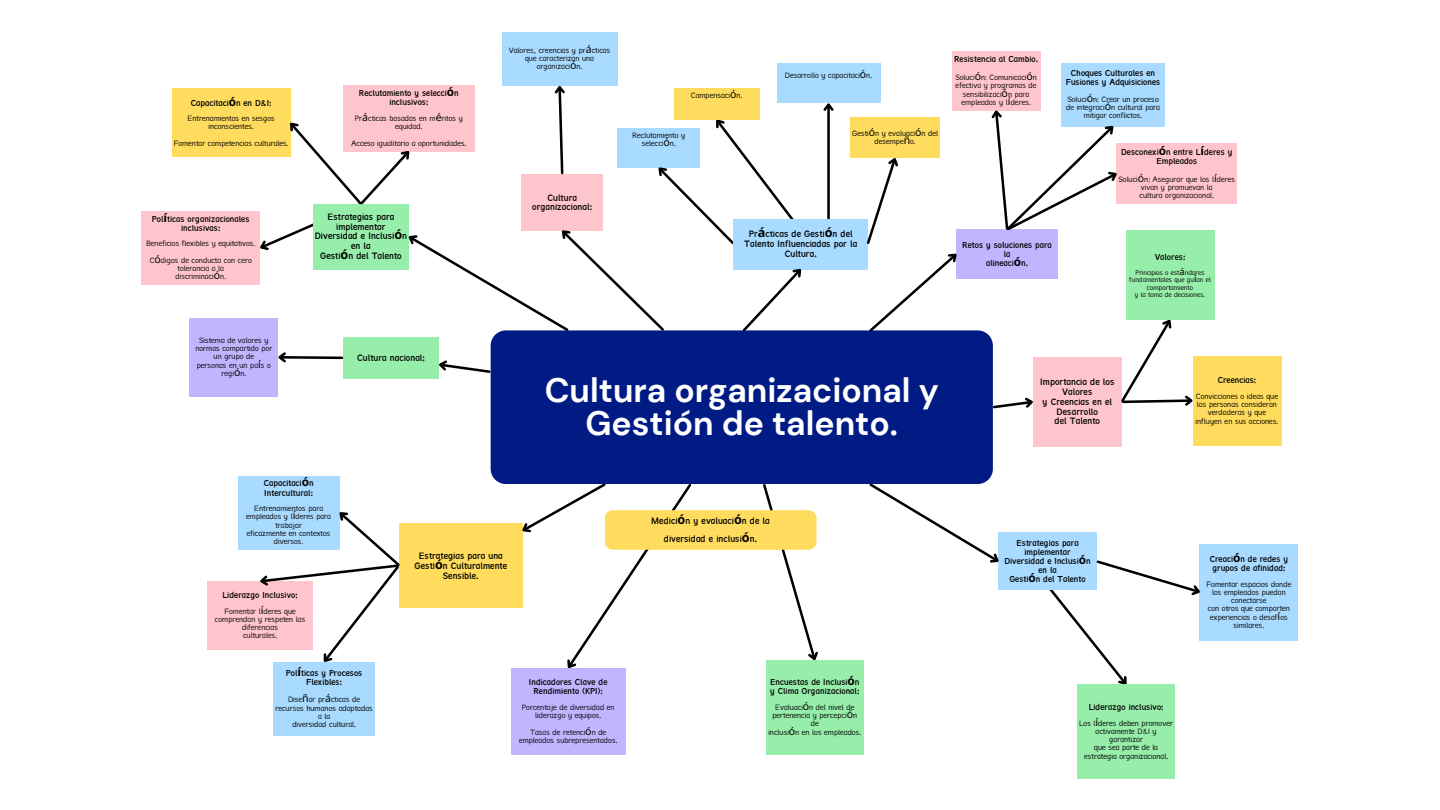
<style>
.page{position:relative;width:1440px;height:810px;background:#fff}
.page>*{position:absolute;margin:0;border:0;box-sizing:border-box;transform-origin:0 0}
.t1{font:700 33.8px/33.6px "DM Sans";color:#fff;text-align:center}
.t2{font:500 12.7px/9.8px "Shuneet";color:#000;text-align:center}
.t3{font:500 11.8px/9.2px "Shuneet";color:#000;text-align:center}
.t4{font:10.5px/8.2px "Shuneet";color:#000;text-align:center}
.t5{font:9.3px/7.3px "Shuneet";color:#000;text-align:center}
.s1{font-family:"Noto Sans";font-weight:700}
.s2{font-family:"Noto Sans"}
</style>
<div class="page">
<div style="left:207px;top:581px;width:106px;height:69px;background:#ffc5cd"></div>
<div style="left:1033px;top:357px;width:89px;height:89px;background:#ffc5cd"></div>
<div style="left:1193px;top:356px;width:88px;height:89px;background:#ffdc5d"></div>
<div style="left:1126px;top:231px;width:88px;height:89px;background:#97edaa"></div>
<div style="left:511px;top:668px;width:114px;height:86px;background:#c2b5ff"></div>
<div style="left:189px;top:318px;width:89px;height:78px;background:#c2b5ff"></div>
<div style="left:502px;top:32px;width:116px;height:54px;background:#a9daff"></div>
<div style="left:238px;top:476px;width:102px;height:74px;background:#a9daff"></div>
<div style="left:998px;top:532px;width:99px;height:58px;background:#a9daff"></div>
<div style="left:1200px;top:544px;width:98px;height:97px;background:#a9daff"></div>
<div style="left:399px;top:523px;width:123px;height:85px;background:#ffdc5d"></div>
<div style="left:850px;top:117px;width:90px;height:41px;background:#ffdc5d"></div>
<div style="left:343px;top:337px;width:96px;height:41px;background:#97edaa"></div>
<div style="left:766px;top:660px;width:98px;height:94px;background:#97edaa"></div>
<div style="left:1077px;top:684px;width:98px;height:95px;background:#97edaa"></div>
<svg style="left:993px;top:397px;width:40px;height:12px"></svg>
<svg style="left:869px;top:484px;width:130px;height:79px"></svg>
<svg style="left:763px;top:484px;width:55px;height:177px"></svg>
<div style="left:491px;top:330px;width:502px;height:154px;background:#001c84"></div>
<div style="left:605px;top:510px;width:211px;height:40px;background:#ffdc5d;border-radius:8px"></div>
<svg style="left:516px;top:481px;width:177px;height:194px"></svg>
<svg style="left:439px;top:357px;width:53px;height:18px"></svg>
<svg style="left:1121px;top:319px;width:72px;height:87px"></svg>
<svg style="left:278px;top:352px;width:66px;height:11px"></svg>
<div style="left:172px;top:89px;width:118px;height:68px;background:#ffdc5d"></div>
<svg style="left:260px;top:512px;width:140px;height:150px"></svg>
<div style="left:273px;top:662px;width:102px;height:74px;background:#a9daff"></div>
<hr style="left:827px;top:105px;width:3px;height:124px;background:#000">
<svg style="left:823px;top:103px;width:11px;height:10px"></svg>
<div style="left:734px;top:219px;width:134px;height:50px;background:#a9daff"></div>
<div style="left:777px;top:64px;width:103px;height:39px;background:#a9daff"></div>
<svg style="left:1049px;top:559px;width:151px;height:125px"></svg>
<div style="left:141px;top:211px;width:119px;height:74px;background:#ffc5cd"></div>
<div style="left:956px;top:230px;width:102px;height:49px;background:#c2b5ff"></div>
<div style="left:952px;top:51px;width:89px;height:59px;background:#ffc5cd"></div>
<div style="left:1061px;top:63px;width:104px;height:63px;background:#a9daff"></div>
<svg style="left:865px;top:158px;width:98px;height:176px"></svg>
<div style="left:1117px;top:143px;width:120px;height:61px;background:#ffc5cd"></div>
<svg style="left:989px;top:110px;width:134px;height:121px"></svg>
<svg style="left:255px;top:85px;width:553px;height:249px"></svg>
<p class="t3" style="left:191px;top:98px;width:82px">Capacitaci<span class="s1">ó</span>n en D&amp;I:</p>
<h1 class="t4" style="left:188px;top:114px;width:89px">Entrenamientos en sesgos inconscientes.</h1>
<p class="t4" style="left:174px;top:139px;width:117px">Fomentar competencias culturales.</p>
<p class="t3" style="left:152px;top:214px;width:99px">Pol<span class="s1">í</span>ticas organizacionales inclusivas:</p>
<p class="t4" style="left:146px;top:240px;width:111px">Beneficios flexibles y equitativos.</p>
<p class="t4" style="left:150px;top:256px;width:104px">C<span class="s2">ó</span>digos de conducta con cero tolerancia a la<br>discriminaci<span class="s2">ó</span>n.</p>
<h3 class="t4" style="left:195px;top:336px;width:78px">Sistema de valores y normas compartido por un grupo de<br>personas en un pa<span class="s2">í</span>s o regi<span class="s2">ó</span>n.</h3>
<p class="t3" style="left:359px;top:89px;width:101px">Reclutamiento y selecci<span class="s1">ó</span>n inclusivos:</p>
<p class="t4" style="left:355px;top:114px;width:110px">Pr<span class="s2">á</span>cticas basadas en m<span class="s2">é</span>ritos y equidad.</p>
<p class="t4" style="left:351px;top:139px;width:117px">Acceso igualitario a oportunidades.</p>
<p class="t2" style="left:315px;top:212px;width:94px">Estrategias para implementar<br>Diversidad e Inclusi<span class="s1">ó</span>n en la<br>Gesti<span class="s1">ó</span>n del Talento</p>
<h3 class="t2" style="left:357px;top:353px;width:69px">Cultura nacional:</h3>
<h3 class="t4" style="left:509px;top:46px;width:103px">Valores, creencias y pr<span class="s2">á</span>cticas que caracterizan una organizaci<span class="s2">ó</span>n.</h3>
<h2 class="t2" style="left:532px;top:192px;width:62px">Cultura organizacional:</h2>
<h2 class="t4" style="left:691px;top:91px;width:53px">Compensaci<span class="s2">ó</span>n.</h2>
<h3 class="t4" style="left:632px;top:131px;width:55px">Reclutamiento y selecci<span class="s2">ó</span>n.</h3>
<p class="t4" style="left:785px;top:71px;width:89px">Desarrollo y capacitaci<span class="s2">ó</span>n.</p>
<h2 class="t4" style="left:852px;top:129px;width:88px">Gesti<span class="s2">ó</span>n y evaluaci<span class="s2">ó</span>n del desempe<span class="s2">ñ</span>o.</h2>
<p class="t2" style="left:744px;top:229px;width:114px">Pr<span class="s1">á</span>cticas de Gesti<span class="s1">ó</span>n del<br>Talento Influenciadas por la<br>Cultura.</p>
<h3 class="t3" style="left:954px;top:55px;width:86px">Resistencia al Cambio.</h3>
<h3 class="t4" style="left:955px;top:73px;width:83px">Soluci<span class="s2">ó</span>n: Comunicaci<span class="s2">ó</span>n efectiva y programas de sensibilizaci<span class="s2">ó</span>n para empleados y l<span class="s2">í</span>deres.</h3>
<h2 class="t3" style="left:1066px;top:69px;width:96px">Choques Culturales en<br>Fusiones y Adquisiciones</h2>
<h3 class="t4" style="left:1066px;top:95px;width:95px">Soluci<span class="s2">ó</span>n: Crear un proceso de integraci<span class="s2">ó</span>n cultural para mitigar conflictos.</h3>
<h3 class="t3" style="left:1121px;top:147px;width:113px">Desconexi<span class="s1">ó</span>n entre L<span class="s1">í</span>deres y<br>Empleados</h3>
<h3 class="t4" style="left:1118px;top:175px;width:118px">Soluci<span class="s2">ó</span>n: Asegurar que los l<span class="s2">í</span>deres vivan y promuevan la<br>cultura organizacional.</h3>
<h2 class="t3" style="left:962px;top:240px;width:91px">Retos y soluciones para la<br>alineaci<span class="s1">ó</span>n.</h2>
<h2 class="t3" style="left:1155px;top:253px;width:32px">Valores:</h2>
<p class="t5" style="left:1129px;top:269px;width:83px">Principios o est<span class="s2">á</span>ndares fundamentales que gu<span class="s2">í</span>an el comportamiento</p>
<p class="t5" style="left:1135px;top:291px;width:72px">y la toma de decisiones.</p>
<h3 class="t1" style="left:545px;top:373px;width:396px">Cultura organizacional y<br>Gestión de talento.</h3>
<h2 class="t2" style="left:1040px;top:377px;width:76px">Importancia de los<br>Valores<br>y Creencias en el<br>Desarrollo<br>del Talento</h2>
<h2 class="t3" style="left:1218px;top:376px;width:40px">Creencias:</h2>
<h3 class="t4" style="left:1196px;top:392px;width:84px">Convicciones o ideas que las personas consideran verdaderas y que influyen en sus acciones.</h3>
<h2 class="t3" style="left:264px;top:479px;width:51px;text-align:left">Capacitaci<span class="s1">ó</span>n<br>Intercultural:</h2>
<h3 class="t4" style="left:246px;top:504px;width:86px">Entrenamientos para empleados y l<span class="s2">í</span>deres para trabajar<br>eficazmente en contextos diversos.</h3>
<h2 class="t3" style="left:223px;top:591px;width:77px">Liderazgo Inclusivo:</h2>
<h3 class="t4" style="left:215px;top:607px;width:92px">Fomentar l<span class="s2">í</span>deres que comprendan y respeten las diferencias<br>culturales.</h3>
<h3 class="t2" style="left:415px;top:550px;width:94px;line-height:10.1px">Estrategias para una<br>Gesti<span class="s1">ó</span>n Culturalmente<br>Sensible.</h3>
<p class="t2" style="left:651px;top:512px;width:120px;line-height:17.7px">Medici<span class="s1">ó</span>n y evaluaci<span class="s1">ó</span>n de la diversidad e inclusi<span class="s1">ó</span>n.</p>
<p class="t3" style="left:1004px;top:538px;width:88px">Estrategias para implementar<br>Diversidad e Inclusi<span class="s1">ó</span>n en la<br>Gesti<span class="s1">ó</span>n del Talento</p>
<h2 class="t3" style="left:1210px;top:554px;width:80px;text-align:left">Creaci<span class="s1">ó</span>n de redes y grupos de afinidad:</h2>
<h2 class="t4" style="left:1207px;top:580px;width:86px">Fomentar espacios donde los empleados puedan conectarse<br>con otros que comparten experiencias o desaf<span class="s2">í</span>os similares.</h2>
<p class="t3" style="left:286px;top:668px;width:78px">Pol<span class="s1">í</span>ticas y Procesos<br>Flexibles:</p>
<p class="t4" style="left:275px;top:696px;width:99px">Dise<span class="s2">ñ</span>ar pr<span class="s2">á</span>cticas de recursos humanos adaptadas a la<br>diversidad cultural.</p>
<h2 class="t3" style="left:529px;top:678px;width:80px">Indicadores Clave de<br>Rendimiento (KPI):</h2>
<h3 class="t4" style="left:522px;top:703px;width:94px">Porcentaje de diversidad en liderazgo y equipos.</h3>
<h3 class="t4" style="left:519px;top:728px;width:100px">Tasas de retenci<span class="s2">ó</span>n de empleados subrepresentados.</h3>
<h2 class="t3" style="left:770px;top:678px;width:91px;text-align:left">Encuestas de Inclusi<span class="s1">ó</span>n y Clima Organizacional:</h2>
<h2 class="t4" style="left:768px;top:703px;width:94px">Evaluaci<span class="s2">ó</span>n del nivel de pertenencia y percepci<span class="s2">ó</span>n de<br>inclusi<span class="s2">ó</span>n en los empleados.</h2>
<h3 class="t3" style="left:1089px;top:703px;width:76px">Liderazgo inclusivo:</h3>
<h2 class="t4" style="left:1079px;top:719px;width:95px">Los l<span class="s2">í</span>deres deben promover activamente D&amp;I y garantizar<br>que sea parte de la estrategia organizacional.</h2>
</div>
